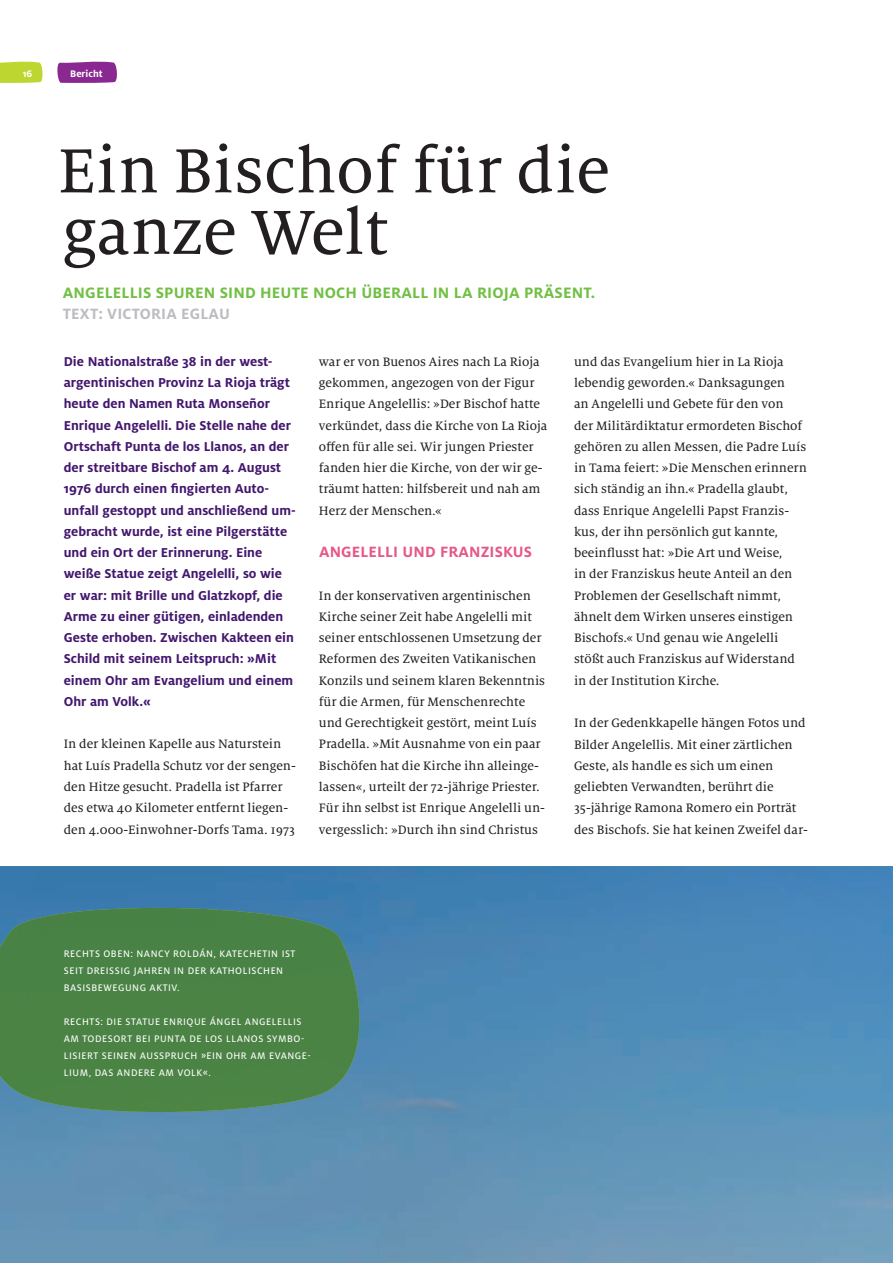
<style>
.page{position:relative;width:893px;height:1263px;background:#fff}
.page>*{position:absolute;margin:0;border:0;box-sizing:border-box;transform-origin:0 0}
.t1{font:69px/61.5px "Milo Serif OT Text";color:#231f20}
.t2{font:700 16.65px "Milo OT";letter-spacing:.01em;color:#71bf44}
.t3{font:700 16.5px "Milo OT";letter-spacing:.01em;color:#e65888}
.t4{font:700 16.5px "Milo OT";letter-spacing:.01em;color:#bcbdc0}
.t5{font:700 14.25px/21.3px "Milo OT";color:#43176e}
.t6{font:13.5px/21.3px "Milo Serif OT Text";color:#231f20}
.t7{font:10.5px/17px "Milo OT Text";letter-spacing:.05em;color:#fff}
.t8{font:700 10.5px "Milo OT";color:#fff}
</style>
<div class="page">
<img style="left:0;top:866px;width:893px;height:397px">
<svg style="left:0;top:61px;width:43px;height:22px"></svg>
<svg style="left:57px;top:61px;width:60px;height:22px"></svg>
<img style="left:0;top:908px;width:374px;height:204px">
<p class="t8" style="left:23px;top:67px;width:11px">16</p>
<p class="t8" style="left:70px;top:67px;width:34px">Bericht</p>
<h1 class="t1" style="left:58px;top:142px;width:553px">Ein Bischof für die ganze Welt</h1>
<p class="t2" style="left:63px;top:283px;width:534px">ANGELELLIS SPUREN SIND HEUTE NOCH ÜBERALL IN LA RIOJA PRÄSENT.</p>
<p class="t4" style="left:63px;top:304px;width:169px">TEXT: VICTORIA EGLAU</p>
<p class="t5" style="left:64px;top:351px;width:234px">Die Nationalstraße 38 in der west&shy;argentinischen Provinz La Rioja trägt heute den Namen Ruta Monseñor Enrique Angelelli. Die Stelle nahe der Ortschaft Punta de los Llanos, an der der streitbare Bischof am 4. August 1976 durch einen fingierten Auto&shy;unfall gestoppt und anschließend um&shy;gebracht wurde, ist eine Pilgerstätte und ein Ort der Erinnerung. Eine weiße Statue zeigt Angelelli, so wie er war: mit Brille und Glatzkopf, die Arme zu einer gütigen, einladenden Geste erhoben. Zwischen Kakteen ein Schild mit seinem Leitspruch: »Mit einem Ohr am Evangelium und einem Ohr am Volk.«</p>
<p class="t6" style="left:64px;top:734px;width:234px">In der kleinen Kapelle aus Naturstein hat Luís Pradella Schutz vor der sengen&shy;den Hitze gesucht. Pradella ist Pfarrer des etwa 40 Kilometer entfernt liegen&shy;den 4.000-Einwohner-Dorfs Tama. 1973</p>
<p class="t6" style="left:319px;top:351px;width:230px">war er von Buenos Aires nach La Rioja gekommen, angezogen von der Figur Enrique Angelellis: »Der Bischof hatte verkündet, dass die Kirche von La Rioja offen für alle sei. Wir jungen Priester fanden hier die Kirche, von der wir ge&shy;träumt hatten: hilfsbereit und nah am Herz der Menschen.«</p>
<p class="t3" style="left:319px;top:543px;width:215px">ANGELELLI UND FRANZISKUS</p>
<p class="t6" style="left:319px;top:585px;width:228px">In der konservativen argentinischen Kirche seiner Zeit habe Angelelli mit seiner entschlossenen Umsetzung der Reformen des Zweiten Vatikanischen Konzils und seinem klaren Bekenntnis für die Armen, für Menschenrechte und Gerechtigkeit gestört, meint Luís Pradella. »Mit Ausnahme von ein paar Bischöfen hat die Kirche ihn alleinge&shy;lassen«, urteilt der 72-jährige Priester.<br>Für ihn selbst ist Enrique Angelelli un&shy;vergesslich: »Durch ihn sind Christus</p>
<p class="t6" style="left:574px;top:351px;width:234px">und das Evangelium hier in La Rioja lebendig geworden.« Danksagungen<br>an Angelelli und Gebete für den von<br>der Militärdiktatur ermordeten Bischof gehören zu allen Messen, die Padre Luís in Tama feiert: »Die Menschen erinnern sich ständig an ihn.« Pradella glaubt, dass Enrique Angelelli Papst Franzis&shy;kus, der ihn persönlich gut kannte, beeinflusst hat: »Die Art und Weise,<br>in der Franziskus heute Anteil an den Problemen der Gesellschaft nimmt, ähnelt dem Wirken unseres einstigen Bischofs.« Und genau wie Angelelli stößt auch Franziskus auf Widerstand in der Institution Kirche.</p>
<p class="t6" style="left:574px;top:713px;width:235px">In der Gedenkkapelle hängen Fotos und Bilder Angelellis. Mit einer zärtlichen Geste, als handle es sich um einen geliebten Verwandten, berührt die 35-jährige Ramona Romero ein Porträt des Bischofs. Sie hat keinen Zweifel dar-</p>
<p class="t7" style="left:64px;top:945px;width:233px">RECHTS OBEN: NANCY ROLDÁN, KATECHETIN IST<br>SEIT DREISSIG JAHREN IN DER KATHOLISCHEN<br>BASISBEWEGUNG AKTIV.</p>
<p class="t7" style="left:64px;top:1013px;width:248px">RECHTS: DIE STATUE ENRIQUE ÁNGEL ANGELELLIS AM TODESORT BEI PUNTA DE LOS LLANOS SYMBO-LISIERT SEINEN AUSSPRUCH »EIN OHR AM EVANGE-LIUM, DAS ANDERE AM VOLK«.</p>
</div>
